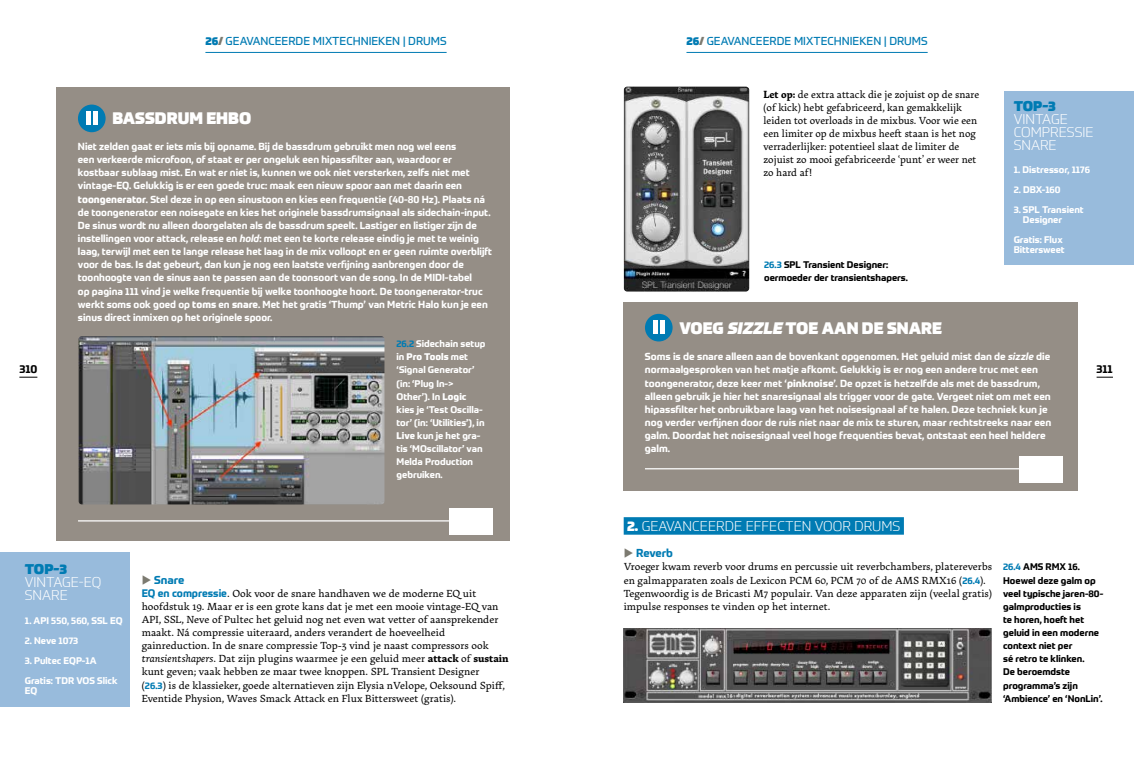
<style>
.page{position:relative;width:1134px;height:773px;background:#fff}
.page>*{position:absolute;margin:0;border:0;box-sizing:border-box;transform-origin:0 0}
.t1{font:900 16.25px "Prometo";color:#fff}
.t2{font:300 13.75px/13.1px "Prometo";color:#fff}
.t3{font:11.25px "Prometo";color:#007bb3}
.t4{font:700 11.25px "Prometo";color:#007bb3}
.t5{font:700 11.25px "Prometo";letter-spacing:-.015em;color:#000}
.t6{font:10.62px/13.1px "Arek Latn";color:#000}
.t7{font:700 10px/13.1px "Prometo";color:#fff}
.t8{font:700 9.38px/13.1px "Prometo";color:#fff}
.t9{font:700 9.38px/13.1px "Prometo";color:#000}
.t10{font:700 9.38px "Prometo";letter-spacing:-.02em;color:#fff}
.s1{font-weight:900}
.s2{font-weight:900;color:#7c7a70}
.s3{font-weight:700}
.s4{font-weight:800}
.s5{font-style:italic}
.s6{color:#007bb3}
.s7{font-family:"Prometo";font-weight:700;color:#007bb3}
.s8{font-family:"Prometo";font-weight:700;font-size:9.38px;color:#007bb3}
</style>
<div class="page">
<svg style="left:19px;top:377px;width:18px;height:1px"></svg>
<svg style="left:1096px;top:377px;width:17px;height:1px"></svg>
<hr style="left:686px;top:52px;width:242px;height:1px;background:#007bb3">
<hr style="left:205px;top:52px;width:242px;height:1px;background:#007bb3">
<div style="left:624px;top:517px;width:280px;height:17px;background:#007bb3"></div>
<div style="left:57px;top:87px;width:453px;height:453px;background:#958e86"></div>
<div style="left:78px;top:104px;width:28px;height:28px;background:#007bb3;border-radius:50%"></div>
<hr style="left:86px;top:111px;width:4px;height:14px;background:#fff">
<hr style="left:93px;top:111px;width:4px;height:14px;background:#fff">
<hr style="left:78px;top:520px;width:371px;height:1px;background:#fff">
<img style="left:449px;top:509px;width:44px;height:25px">
<img style="left:79px;top:336px;width:305px;height:168px">
<div style="left:0;top:551px;width:130px;height:155px;background:#98bbdc"></div>
<div style="left:1004px;top:91px;width:130px;height:173px;background:#98bbdc"></div>
<img style="left:624px;top:87px;width:125px;height:204px">
<div style="left:624px;top:302px;width:454px;height:189px;background:#958e86"></div>
<div style="left:645px;top:314px;width:28px;height:27px;background:#007bb3;border-radius:50%"></div>
<hr style="left:653px;top:321px;width:4px;height:13px;background:#fff">
<hr style="left:660px;top:321px;width:4px;height:13px;background:#fff">
<hr style="left:645px;top:468px;width:374px;height:1px;background:#fff">
<img style="left:1020px;top:456px;width:43px;height:26px">
<img style="left:624px;top:628px;width:368px;height:74px">
<p class="t3" style="left:205px;top:34px;width:243px"><span class="s1">26</span><span class="s2">/</span> GEAVANCEERDE MIXTECHNIEKEN | DRUMS</p>
<p class="t3" style="left:686px;top:34px;width:243px"><span class="s1">26</span><span class="s2">/</span> GEAVANCEERDE MIXTECHNIEKEN | DRUMS</p>
<p class="t6" style="left:763px;top:87px;width:217px"><span class="s3">Let op:</span> de extra attack die je zojuist op de snare (of kick) hebt gefabriceerd, kan gemakkelĳk leiden tot overloads in de mixbus. Voor wie een een limiter op de mixbus heeft staan is het nog verraderlĳker: potentieel slaat de limiter de zojuist zo mooi gefabriceerde ‘punt’ er weer net zo hard af!</p>
<h1 class="t1" style="left:112px;top:108px;width:140px">BASSDRUM EHBO</h1>
<p class="t7" style="left:78px;top:140px;width:416px">Niet zelden gaat er iets mis bij opname. Bij de bassdrum gebruikt men nog wel eens<br>een verkeerde microfoon, of staat er per ongeluk een hipassfilter aan, waardoor er kostbaar sublaag mist. En wat er niet is, kunnen we ook niet versterken, zelfs niet met vintage-EQ. Gelukkig is er een goede truc: maak een nieuw spoor aan met daarin een <span class="s4">toongenerator</span>. Stel deze in op een sinustoon en kies een frequentie (40-80 Hz). Plaats ná de toongenerator een noisegate en kies het originele bassdrumsignaal als sidechain-input.<br>De sinus wordt nu alleen doorgelaten als de bassdrum speelt. Lastiger en listiger zijn de instellingen voor attack, release en <span class="s5">hold</span>: met een te korte release eindig je met te weinig laag, terwijl met een te lange release het laag in de mix volloopt en er geen ruimte overblijft voor de bas. Is dat gebeurt, dan kun je nog een laatste verfijning aanbrengen door de toonhoogte van de sinus aan te passen aan de toonsoort van de song. In de MIDI-tabel<br>op pagina 111 vind je welke frequentie bij welke toonhoogte hoort. De toongenerator-truc werkt soms ook goed op <span class="s4">toms</span> en <span class="s4">snare</span>. Met het gratis ‘Thump’ van Metric Halo kun je een sinus direct inmixen op het originele spoor.</p>
<p class="t8" style="left:396px;top:337px;width:90px"><span class="s6">26.2</span> Sidechain setup in <span class="s4">Pro Tools</span> met ‘Signal Generator’ (in: ‘Plug In-&gt;<br>Other’). In <span class="s4">Logic </span>kies je ‘Test Oscilla&shy;tor’ (in: ‘Utilities’), in<br><span class="s4">Live</span> kun je het gra&shy;tis ‘MOscillator’ van<br>Melda Production gebruiken.</p>
<h2 class="t2" style="left:1014px;top:112px;width:81px">VINTAGE<br>COMPRESSIE<br>SNARE</h2>
<p class="t8" style="left:1014px;top:163px;width:78px">1. Distressor, 1176</p>
<p class="t8" style="left:1014px;top:183px;width:48px">2. DBX-160</p>
<p class="t8" style="left:1023px;top:205px;width:62px;line-height:10px;text-indent:-9px">3. SPL Transient<br>Designer</p>
<p class="t8" style="left:1014px;top:235px;width:53px;line-height:10px">Gratis: Flux<br>Bittersweet</p>
<p class="t9" style="left:764px;top:258px;width:145px"><span class="s6">26.3</span> SPL Transient Designer: oermoeder der transientshapers.</p>
<h1 class="t1" style="left:679px;top:318px;width:264px">VOEG <span class="s5">SIZZLE</span> TOE AAN DE SNARE</h1>
<p class="t7" style="left:645px;top:350px;width:408px">Soms is de snare alleen aan de bovenkant opgenomen. Het geluid mist dan de <span class="s5">sizzle</span> die normaalgesproken van het matje afkomt. Gelukkig is er nog een andere truc met een toongenerator, deze keer met ‘<span class="s4">pinknoise</span>’. De opzet is hetzelfde als met de bassdrum, alleen gebruik je hier het snaresignaal als trigger voor de gate. Vergeet niet om met een hipassfilter het onbruikbare laag van het noisesignaal af te halen. Deze techniek kun je nog verder verfijnen door de ruis niet naar de mix te sturen, maar rechtstreeks naar een galm. Doordat het noisesignaal veel hoge frequenties bevat, ontstaat een heel heldere galm.</p>
<p class="t5" style="left:19px;top:362px;width:19px">310</p>
<p class="t5" style="left:1096px;top:362px;width:18px">311</p>
<h2 class="t2" style="left:25px;top:575px;width:78px">VINTAGE-EQ<br>SNARE</h2>
<p class="t8" style="left:25px;top:613px;width:99px">1. API 550, 560, SSL EQ</p>
<p class="t10" style="left:25px;top:634px;width:55px">2. Neve 1073</p>
<p class="t8" style="left:25px;top:650px;width:94px;line-height:20px">3. Pultec EQP-1A<br>Gratis: TDR VOS Slick</p>
<p class="t8" style="left:25px;top:683px;width:14px">EQ</p>
<p class="t4" style="left:154px;top:572px;width:32px">Snare</p>
<p class="t6" style="left:142px;top:586px;width:368px"><span class="s7">EQ en compressie</span>. Ook voor de snare handhaven we de moderne EQ uit hoofdstuk 19. Maar er is een grote kans dat je met een mooie vintage-EQ van API, SSL, Neve of Pultec het geluid nog net even wat vetter of aansprekender maakt. Ná compressie uiteraard, anders verandert de hoeveelheid gainreduction. In de snare compressie Top-3 vind je naast compressors ook <span class="s5">transientshapers</span>. Dat zĳn plugins waarmee je een geluid meer <span class="s3">attack</span> of <span class="s3">sustain </span>kunt geven; vaak hebben ze maar twee knoppen. SPL Transient Designer<br>(<span class="s8">26.3</span>) is de klassieker, goede alternatieven zĳn Elysia nVelope, Oeksound Spiff, Eventide Physion, Waves Smack Attack en Flux Bittersweet (gratis).</p>
<h2 class="t2" style="left:642px;top:519px;width:260px">GEAVANCEERDE EFFECTEN VOOR DRUMS</h2>
<p class="t4" style="left:636px;top:546px;width:38px">Reverb</p>
<p class="t6" style="left:624px;top:560px;width:370px">Vroeger kwam reverb voor drums en percussie uit reverbchambers, platereverbs en galmapparaten zoals de Lexicon PCM 60, PCM 70 of de AMS RMX16 (<span class="s8">26.4</span>).<br>Tegenwoordig is de Bricasti M7 populair. Van deze apparaten zĳn (veelal gratis) impulse responses te vinden op het internet.</p>
<p class="t9" style="left:1003px;top:560px;width:102px"><span class="s6">26.4</span> AMS RMX 16.<br>Hoewel deze galm op veel typische jaren-80- galmproducties is<br>te horen, hoeft het geluid in een moderne context niet per<br>sé retro te klinken.<br>De beroemdste programma’s zijn ‘Ambience’ en ‘NonLin’.</p>
</div>
